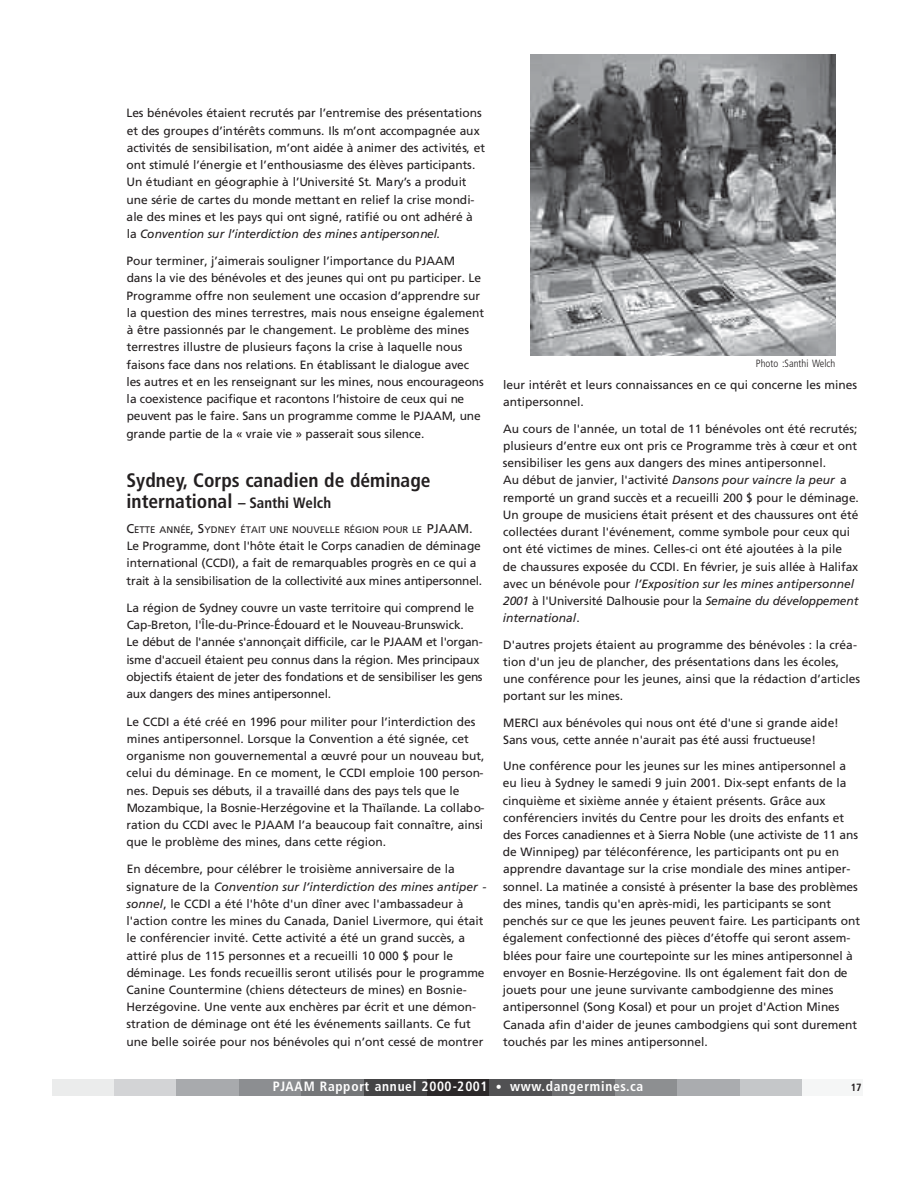
<style>
.page{position:relative;width:918px;height:1188px;background:#fff}
.page>*{position:absolute;margin:0;border:0;box-sizing:border-box;transform-origin:0 0}
.t1{font:700 condensed 19.5px/21px "Frutiger";color:#231f20}
.t2{font:700 condensed 13.5px "Frutiger";letter-spacing:.055em;color:#fff}
.t3{font:12px/17.2px "Frutiger";color:#231f20}
.t4{font:300 condensed 10.5px "Frutiger";color:#231f20}
.t5{font:700 condensed 10.5px "Frutiger";color:#231f20}
.t6{font:9.6px "Frutiger";color:#231f20}
.s1{font-style:italic}
.s2{font-size:15px}
.s3{font-size:12.75px}
.s4{font-size:12px}
</style>
<div class="page">
<img style="left:53px;top:1079px;width:749px;height:16px">
<img style="left:530px;top:55px;width:306px;height:301px">
<p class="t3" style="left:126px;top:106px;width:360px">Les bénévoles étaient recrutés par l’entremise des présentations et des groupes d’intérêts communs. Ils m’ont accompagnée aux activités de sensibilisation, m’ont aidée à animer des activités, et ont stimulé l’énergie et l’enthousiasme des élèves participants.<br>Un étudiant en géographie à l’Université St. Mary’s a produit une série de cartes du monde mettant en relief la crise mondi&shy;ale des mines et les pays qui ont signé, ratifié ou ont adhéré à la <span class="s1">Convention sur l’interdiction des mines antipersonnel</span>.</p>
<p class="t3" style="left:126px;top:253px;width:359px">Pour terminer, j’aimerais souligner l’importance du PJAAM<br>dans la vie des bénévoles et des jeunes qui ont pu participer. Le Programme offre non seulement une occasion d’apprendre sur la question des mines terrestres, mais nous enseigne également à être passionnés par le changement. Le problème des mines terrestres illustre de plusieurs façons la crise à laquelle nous faisons face dans nos relations. En établissant le dialogue avec les autres et en les renseignant sur les mines, nous encourageons la coexistence pacifique et racontons l’histoire de ceux qui ne peuvent pas le faire. Sans un programme comme le PJAAM, une grande partie de la « vraie vie » passerait sous silence.</p>
<h1 class="t1" style="left:127px;top:471px;width:306px">Sydney, Corps canadien de déminage international <span class="s2">– Santhi Welch</span></h1>
<p class="t6" style="left:126px;top:526px;width:348px"><span class="s3">C</span>ETTE ANNÉE<span class="s3">, S</span>YDNEY ÉTAIT UNE NOUVELLE RÉGION POUR LE <span class="s3">PJAAM.</span></p>
<p class="t3" style="left:126px;top:538px;width:357px">L e Programme, dont l'hôte était le Corps canadien de déminage international (CCDI), a fait de remarquables progrès en ce qui a trait à la sensibilisation de la collectivité aux mines antipersonnel.</p>
<p class="t3" style="left:126px;top:600px;width:358px">La région de Sydney couvre un vaste territoire qui comprend le Cap-Breton, l'Île-du-Prince-Édouard et le Nouveau-Brunswick.<br>Le début de l'année s'annonçait difficile, car le PJAAM et l'organ&shy;isme d'accueil étaient peu connus dans la région. Mes principaux objectifs étaient de jeter des fondations et de sensibiliser les gens aux dangers des mines antipersonnel.</p>
<p class="t3" style="left:126px;top:714px;width:360px">Le CCDI a été créé en 1996 pour militer pour l’interdiction des mines antipersonnel. Lorsque la Convention a été signée, cet organisme non gouvernemental a œuvré pour un nouveau but, celui du déminage. En ce moment, le CCDI emploie 100 person&shy;nes. Depuis ses débuts, il a travaillé dans des pays tels que le Mozambique, la Bosnie-Herzégovine et la Thaïlande. La collabo&shy;ration du CCDI avec le PJAAM l’a beaucoup fait connaître, ainsi que le problème des mines, dans cette région.</p>
<p class="t3" style="left:126px;top:861px;width:362px">En décembre, pour célébrer le troisième anniversaire de la signature de la <span class="s1">Convention sur l’interdiction des mines antiper - sonnel</span>, le CCDI a été l'hôte d'un dîner avec l'ambassadeur à l'action contre les mines du Canada, Daniel Livermore, qui était le conférencier invité. Cette activité a été un grand succès, a attiré plus de 115 personnes et a recueilli 10 000 $ pour le déminage. Les fonds recueillis seront utilisés pour le programme Canine Countermine (chiens détecteurs de mines) en Bosnie-Herzégovine. Une vente aux enchères par écrit et une démon&shy;stration de déminage ont été les événements saillants. Ce fut une belle soirée pour nos bénévoles qui n’ont cessé de montrer</p>
<p class="t4" style="left:756px;top:359px;width:81px">Photo :Santhi Welch</p>
<p class="t3" style="left:503px;top:377px;width:356px">leur intérêt et leurs connaissances en ce qui concerne les mines antipersonnel.</p>
<p class="t3" style="left:503px;top:421px;width:358px">Au cours de l'année, un total de 11 bénévoles ont été recrutés; plusieurs d’entre eux ont pris ce Programme très à cœur et ont sensibiliser les gens aux dangers des mines antipersonnel.<br>Au début de janvier, l'activité <span class="s1">Dansons pour vaincre la peur</span> a remporté un grand succès et a recueilli 200 $ pour le déminage.<br>Un groupe de musiciens était présent et des chaussures ont été collectées durant l'événement, comme symbole pour ceux qui ont été victimes de mines. Celles-ci ont été ajoutées à la pile de chaussures exposée du CCDI. En février, je suis allée à Halifax avec un bénévole pour <span class="s1">l’Exposition sur les mines antipersonnel 2 0 0 1</span> à l'Université Dalhousie pour la <span class="s1">Semaine du développement international</span>.</p>
<p class="t3" style="left:503px;top:637px;width:359px">D'autres projets étaient au programme des bénévoles : la créa&shy;tion d'un jeu de plancher, des présentations dans les écoles, une conférence pour les jeunes, ainsi que la rédaction d’articles portant sur les mines.</p>
<p class="t3" style="left:503px;top:715px;width:337px">MERCI aux bénévoles qui nous ont été d'une si grande aide!<br>Sans vous, cette année n'aurait pas été aussi fructueuse!</p>
<p class="t3" style="left:503px;top:758px;width:359px">Une conférence pour les jeunes sur les mines antipersonnel a eu lieu à Sydney le samedi 9 juin 2001. Dix-sept enfants de la cinquième et sixième année y étaient présents. Grâce aux conférenciers invités du Centre pour les droits des enfants et des Forces canadiennes et à Sierra Noble (une activiste de 11 ans de Winnipeg) par téléconférence, les participants ont pu en apprendre davantage sur la crise mondiale des mines antiper&shy;sonnel. La matinée a consisté à présenter la base des problèmes des mines, tandis qu'en après-midi, les participants se sont penchés sur ce que les jeunes peuvent faire. Les participants ont également confectionné des pièces d’étoffe qui seront assem&shy;blées pour faire une courtepointe sur les mines antipersonnel à envoyer en Bosnie-Herzégovine. Ils ont également fait don de jouets pour une jeune survivante cambodgienne des mines antipersonnel (Song Kosal) et pour un projet d'Action Mines Canada afin d'aider de jeunes cambodgiens qui sont durement touchés par les mines antipersonnel.</p>
<p class="t2" style="left:273px;top:1081px;width:372px">P JAAM Rapport annuel 2000-2001 <span class="s4">•</span> w w w. d a n g e r m i n e s.ca</p>
<p class="t5" style="left:851px;top:1083px;width:12px">17</p>
</div>
